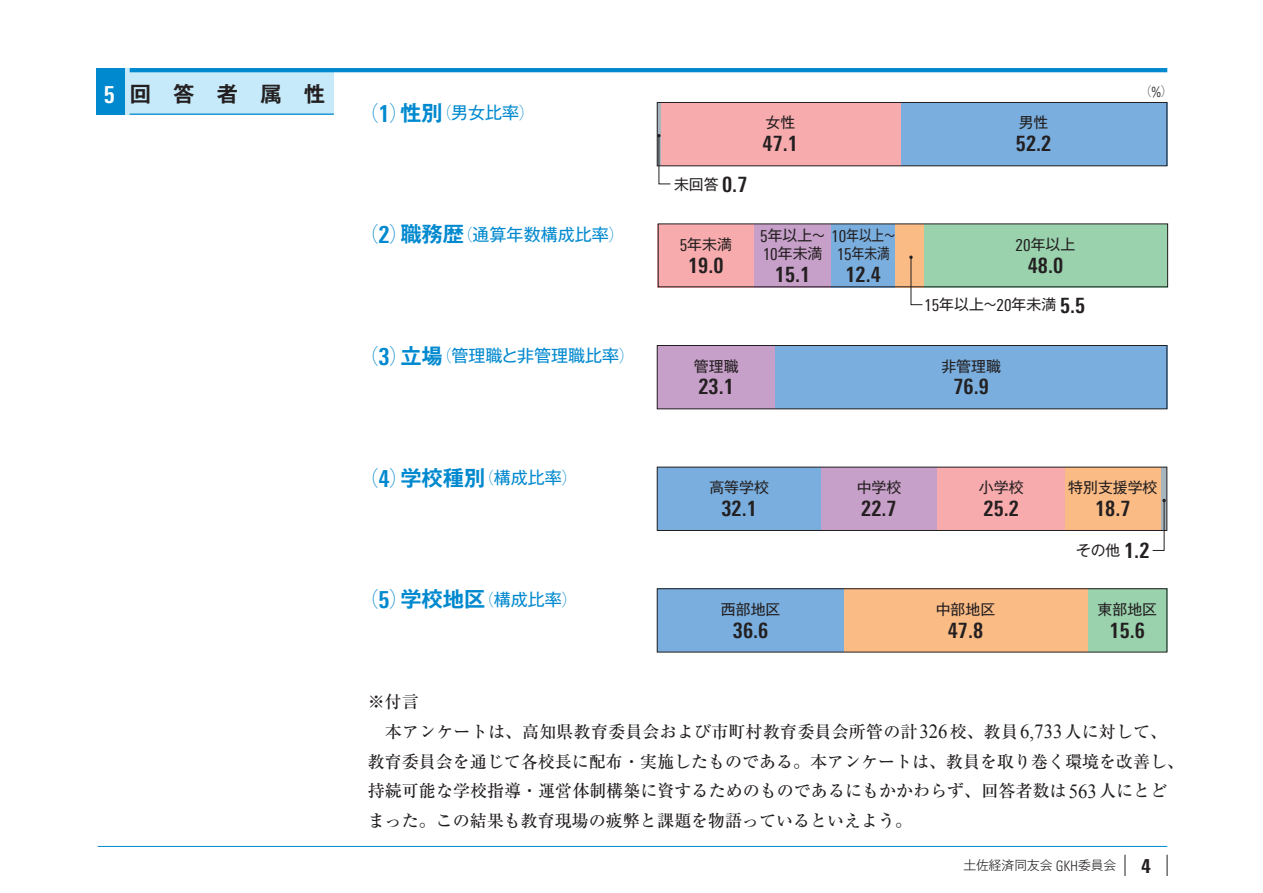
<style>
.page{position:relative;width:1263px;height:893px;background:#fff}
.page>*{position:absolute;margin:0;border:0;box-sizing:border-box;transform-origin:0 0}
.t1{font:700 condensed 21.45px "LT Univers";color:#231f20}
.t2{font:700 21.3px "Gothic MB101 Pr 6 N De";color:#0089cf}
.t3{font:700 21.3px "Gothic MB101 Pr 6 N De";letter-spacing:1.05em;color:#231f20}
.t4{font:800 condensed 19.5px "LT Univers";color:#231f20}
.t5{font:500 16.95px "Ryumin Pr 6 N";color:#231f20}
.t6{font:16.95px "Gothic MB101 Pr 6 N";color:#0089cf}
.t7{font:14.85px/18px "Gothic MB101 Pr 6 N";color:#231f20}
.t8{font:300 12.75px "Gothic MB101 Pr 6 N";color:#231f20}
.t9{font:200 12.75px "Koz Go Pr 6 N";color:#231f20}
.s1{font-family:"LT Univers";font-stretch:condensed;font-size:23.85px;color:#fff}
.s2{font-family:"Koz Go Pr 6 N";font-weight:200;font-size:21.3px}
.s3{font-family:"LT Univers";font-weight:700;font-stretch:condensed;font-size:23.85px}
.s4{font-family:"Gothic MB101 Pr 6 N De";font-weight:700;font-size:21.3px}
.s5{font-family:"Koz Go Pr 6 N";font-weight:200}
.s6{font-family:"LT Univers";font-stretch:condensed;font-size:23.85px}
.s7{font-family:"Koz Go Pr 6 N";font-weight:200;font-size:16.95px}
.s8{font-family:"Gothic MB101 Pr 6 N";font-weight:400;font-size:16.95px}
.s9{font-family:"LT Univers";font-weight:700;font-stretch:condensed;font-size:21.45px}
.s10{font-family:"LT Univers";font-stretch:condensed;font-size:16.65px}
.s11{font-family:"LT Univers";font-weight:300;font-stretch:condensed;font-size:14.25px}
.s12{font-family:"Times New Roman";font-weight:400;font-size:19.95px}
.s13{font-family:"LT Univers";font-stretch:condensed;font-size:14.25px}
</style>
<div class="page">
<svg style="left:1125px;top:855px;width:1px;height:21px"></svg>
<svg style="left:1167px;top:855px;width:1px;height:21px"></svg>
<hr style="left:98px;top:846px;width:1069px;height:1px;background:#0089cf">
<div style="left:96px;top:68px;width:29px;height:47px;background:#0089cf"></div>
<div style="left:125px;top:68px;width:209px;height:47px;background:#c6eafa"></div>
<hr style="left:130px;top:68px;width:1037px;height:4px;background:#0089cf">
<hr style="left:130px;top:114px;width:204px;height:1px;background:#0089cf">
<div style="left:775px;top:345px;width:392px;height:64px;background:#79aede"></div>
<div style="left:657px;top:345px;width:118px;height:64px;background:#c7a0c9"></div>
<div style="left:657px;top:345px;width:510px;height:64px;border:1px solid #231f20"></div>
<div style="left:1161px;top:467px;width:6px;height:64px;background:#a7b6be"></div>
<div style="left:1065px;top:467px;width:96px;height:64px;background:#fbbb85"></div>
<div style="left:937px;top:467px;width:128px;height:64px;background:#f8abad"></div>
<div style="left:821px;top:467px;width:116px;height:64px;background:#c7a0c9"></div>
<div style="left:657px;top:467px;width:164px;height:64px;background:#79aede"></div>
<div style="left:657px;top:467px;width:510px;height:64px;border:1px solid #231f20"></div>
<div style="left:1088px;top:588px;width:79px;height:64px;background:#9ad2ae"></div>
<div style="left:844px;top:588px;width:244px;height:64px;background:#fbbb85"></div>
<div style="left:657px;top:588px;width:187px;height:64px;background:#79aede"></div>
<div style="left:657px;top:588px;width:510px;height:64px;border:1px solid #231f20"></div>
<svg style="left:1152px;top:499px;width:14px;height:52px"></svg>
<div style="left:657px;top:224px;width:98px;height:63px;background:#f8abad"></div>
<div style="left:755px;top:224px;width:77px;height:63px;background:#c7a0c9"></div>
<div style="left:923px;top:224px;width:245px;height:63px;background:#9ad2ae"></div>
<div style="left:895px;top:224px;width:28px;height:63px;background:#fbbb85"></div>
<div style="left:832px;top:224px;width:63px;height:63px;background:#79aede"></div>
<svg style="left:909px;top:256px;width:14px;height:50px"></svg>
<div style="left:658px;top:224px;width:510px;height:63px;border:1px solid #231f20"></div>
<div style="left:901px;top:102px;width:266px;height:64px;background:#79aede"></div>
<div style="left:661px;top:102px;width:240px;height:64px;background:#f8abad"></div>
<hr style="left:657px;top:102px;width:4px;height:64px;background:#a7b6be">
<div style="left:657px;top:102px;width:510px;height:64px;border:1px solid #231f20"></div>
<svg style="left:657px;top:134px;width:14px;height:51px"></svg>
<p class="t3" style="left:104px;top:76px;width:223px"><span class="s1">5</span>回答者属性</p>
<p class="t6" style="left:358px;top:99px;width:180px"><span class="s2">（</span><span class="s3">1</span><span class="s2">）</span><span class="s4">性別</span><span class="s5">（</span>男女比率<span class="s5">）</span></p>
<p class="t6" style="left:358px;top:220px;width:269px"><span class="s2">（</span><span class="s3">2</span><span class="s2">）</span><span class="s4">職務歴</span><span class="s5">（</span>通算年数構成比率<span class="s5">）</span></p>
<p class="t6" style="left:358px;top:342px;width:280px"><span class="s2">（</span><span class="s3">3</span><span class="s2">）</span><span class="s4">立場</span><span class="s5">（</span>管理職と非管理職比率<span class="s5">）</span></p>
<p class="t2" style="left:358px;top:460px;width:222px"><span class="s5">（</span><span class="s6">4</span><span class="s5">）</span>学校種別<span class="s7">（</span><span class="s8">構成比率</span><span class="s7">）</span></p>
<p class="t2" style="left:358px;top:581px;width:222px"><span class="s5">（</span><span class="s6">5</span><span class="s5">）</span>学校地区<span class="s7">（</span><span class="s8">構成比率</span><span class="s7">）</span></p>
<p class="t7" style="left:674px;top:174px;width:75px">未回答 <span class="s9">0.7</span></p>
<p class="t7" style="left:680px;top:234px;width:54px"><span class="s10">5</span>年未満</p>
<p class="t1" style="left:688px;top:252px;width:37px">19.0</p>
<p class="t7" style="left:765px;top:113px;width:31px">女性</p>
<p class="t1" style="left:763px;top:131px;width:37px">47.1</p>
<p class="t7" style="left:837px;top:225px;width:61px;text-indent:-76px"><span class="s10">5</span>年以上～ <span class="s10">10</span>年以上～<br><span class="s10">15</span>年未満</p>
<p class="t1" style="left:845px;top:262px;width:37px">12.4</p>
<p class="t7" style="left:763px;top:243px;width:61px"><span class="s10">10</span>年未満</p>
<p class="t1" style="left:775px;top:262px;width:37px">15.1</p>
<p class="t7" style="left:694px;top:356px;width:46px">管理職</p>
<p class="t1" style="left:698px;top:374px;width:37px">23.1</p>
<p class="t7" style="left:1019px;top:113px;width:31px">男性</p>
<p class="t1" style="left:1016px;top:131px;width:37px">52.2</p>
<p class="t7" style="left:1016px;top:234px;width:61px"><span class="s10">20</span>年以上</p>
<p class="t1" style="left:1028px;top:252px;width:37px">48.0</p>
<p class="t7" style="left:924px;top:295px;width:163px"><span class="s10">15</span>年以上～<span class="s10">20</span>年未満 <span class="s9">5.5</span></p>
<p class="t7" style="left:941px;top:356px;width:61px">非管理職</p>
<p class="t1" style="left:953px;top:374px;width:37px">76.9</p>
<p class="t9" style="left:1139px;top:84px;width:36px">（<span class="s11">%</span>）</p>
<p class="t7" style="left:709px;top:478px;width:61px">高等学校</p>
<p class="t1" style="left:721px;top:496px;width:37px">32.1</p>
<p class="t7" style="left:721px;top:599px;width:61px">西部地区</p>
<p class="t1" style="left:733px;top:617px;width:37px">36.6</p>
<p class="t7" style="left:857px;top:478px;width:46px">中学校</p>
<p class="t1" style="left:861px;top:496px;width:37px">22.7</p>
<p class="t7" style="left:979px;top:478px;width:46px">小学校</p>
<p class="t1" style="left:983px;top:496px;width:37px">25.2</p>
<p class="t7" style="left:936px;top:599px;width:61px">中部地区</p>
<p class="t1" style="left:948px;top:617px;width:37px">47.8</p>
<p class="t7" style="left:1068px;top:478px;width:91px">特別支援学校</p>
<p class="t1" style="left:1095px;top:496px;width:37px">18.7</p>
<p class="t7" style="left:1076px;top:540px;width:75px">その他 <span class="s9">1.2</span></p>
<p class="t7" style="left:1097px;top:599px;width:61px">東部地区</p>
<p class="t1" style="left:1109px;top:617px;width:37px">15.6</p>
<p class="t5" style="left:368px;top:688px;width:53px">※付言</p>
<p class="t5" style="left:385px;top:718px;width:784px">本アンケートは、高知県教育委員会および市町村教育委員会所管の計<span class="s12">326</span>校、教員<span class="s12">6,733</span>人に対して、</p>
<p class="t5" style="left:368px;top:748px;width:818px">教育委員会を通じて各校長に配布・実施したものである。本アンケートは、教員を取り巻く環境を改善し、</p>
<p class="t5" style="left:368px;top:778px;width:801px">持続可能な学校指導・運営体制構築に資するためのものであるにもかかわらず、回答者数は<span class="s12">563</span>人にとど</p>
<p class="t5" style="left:368px;top:807px;width:546px">まった。この結果も教育現場の疲弊と課題を物語っているといえよう。</p>
<p class="t8" style="left:963px;top:855px;width:154px">土佐経済同友会 <span class="s13">GKH</span>委員会</p>
<p class="t4" style="left:1141px;top:854px;width:11px">4</p>
</div>
